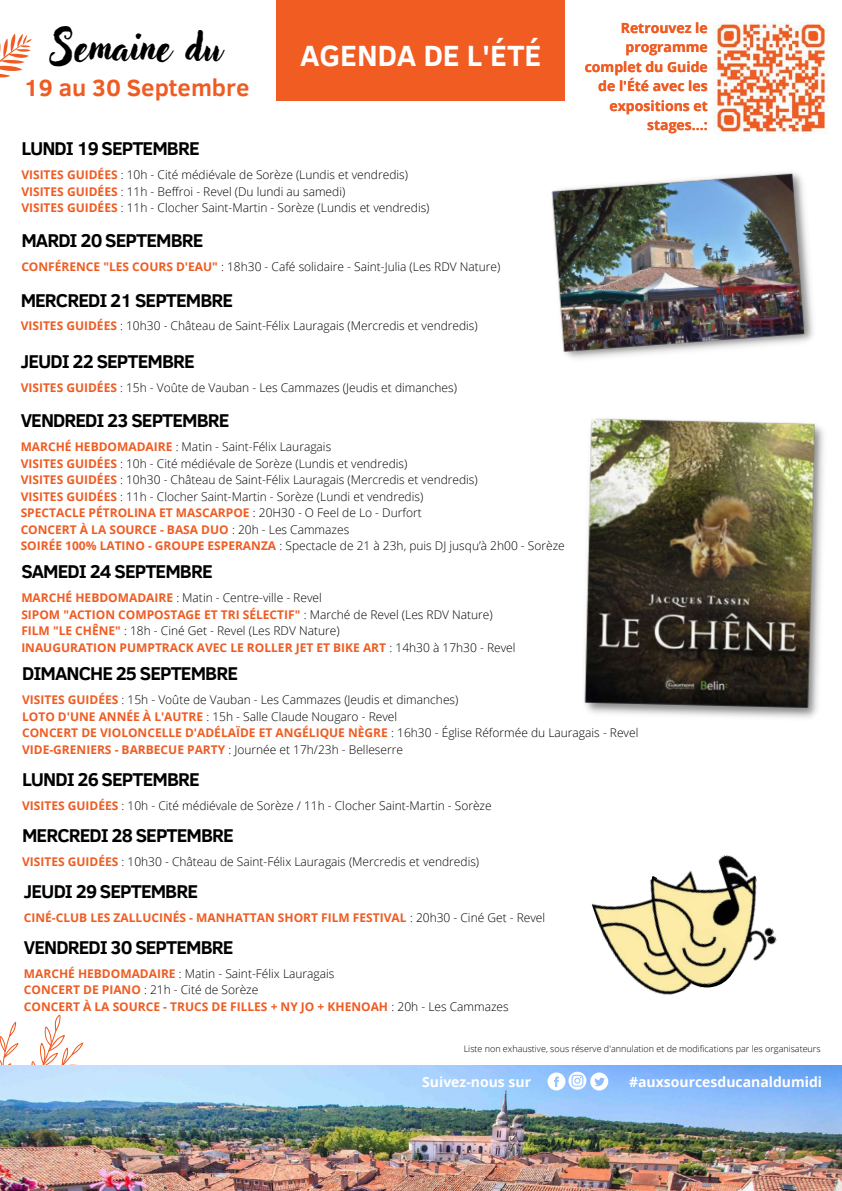
<style>
.page{position:relative;width:842px;height:1191px;background:#fff}
.page>*{position:absolute;margin:0;border:0;box-sizing:border-box;transform-origin:0 0}
.t1{font:40px "Adlery Pro";color:#000}
.t2{font:700 30px "Clear Sans";color:#fff}
.t3{font:700 24px "Clear Sans";color:#ef5c23}
.t4{font:700 19px "Clear Sans";letter-spacing:-.045em;color:#000}
.t5{font:700 14px/19.5px "Open Sans";color:#ef5c23;text-align:right}
.t6{font:700 14px "Open Sans";color:#fff}
.t7{font:300 12px/16.5px "Open Sans";color:#000}
.t8{font:700 12px/16.5px "Open Sans";color:#ef5c23}
.t9{font:300 9px "Open Sans";color:#000}
.s1{font-weight:700;color:#ef5c23}
.s2{font-weight:300;color:#000}
</style>
<div class="page">
<div style="left:276px;top:0;width:289px;height:101px;background:#f15c22"></div>
<svg style="left:0;top:33px;width:32px;height:45px"></svg>
<svg style="left:0;top:1014px;width:84px;height:51px"></svg>
<img style="left:0;top:1065px;width:842px;height:125px">
<svg style="left:547px;top:1071px;width:61px;height:19px"></svg>
<img style="left:714px;top:22px;width:114px;height:111px">
<img style="left:584px;top:418px;width:240px;height:300px">
<img style="left:591px;top:854px;width:186px;height:141px">
<img style="left:551px;top:172px;width:262px;height:187px">
<h1 class="t1" style="left:51px;top:28px;width:173px">Semaine du</h1>
<h2 class="t2" style="left:300px;top:33px;width:243px">AGENDA DE L'ÉTÉ</h2>
<h3 class="t3" style="left:24px;top:70px;width:227px">19 au 30 Septembre</h3>
<h3 class="t4" style="left:21px;top:135px;width:180px">LUNDI 19 SEPTEMBRE</h3>
<p class="t7" style="left:21px;top:166px;width:410px"><span class="s1">VISITES GUIDÉES</span> : 10h - Cité médiévale de Sorèze (Lundis et vendredis)<br><span class="s1">VISITES GUIDÉES</span> : 11h - Beffroi - Revel (Du lundi au samedi)<br><span class="s1">VISITES GUIDÉES</span> : 11h - Clocher Saint-Martin - Sorèze (Lundis et vendredis)</p>
<h3 class="t4" style="left:21px;top:227px;width:184px">MARDI 20 SEPTEMBRE</h3>
<p class="t7" style="left:21px;top:258px;width:481px"><span class="s1">CONFÉRENCE "LES COURS D'EAU"</span> : 18h30 - Café solidaire - Saint-Julia (Les RDV Nature)</p>
<h3 class="t4" style="left:21px;top:286px;width:214px">MERCREDI 21 SEPTEMBRE</h3>
<p class="t7" style="left:21px;top:317px;width:459px"><span class="s1">VISITES GUIDÉES</span> : 10h30 - Château de Saint-Félix Lauragais (Mercredis et vendredis)</p>
<h3 class="t4" style="left:21px;top:348px;width:176px">JEUDI 22 SEPTEMBRE</h3>
<p class="t7" style="left:21px;top:379px;width:438px"><span class="s1">VISITES GUIDÉES</span> : 15h - Voûte de Vauban - Les Cammazes (Jeudis et dimanches)</p>
<h3 class="t4" style="left:21px;top:407px;width:210px">VENDREDI 23 SEPTEMBRE</h3>
<p class="t7" style="left:21px;top:438px;width:546px"><span class="s1">MARCHÉ HEBDOMADAIRE</span> : Matin - Saint-Félix Lauragais<br><span class="s1">VISITES GUIDÉES</span> : 10h - Cité médiévale de Sorèze (Lundis et vendredis)<br><span class="s1">VISITES GUIDÉES</span> : 10h30 - Château de Saint-Félix Lauragais (Mercredis et vendredis)<br><span class="s1">VISITES GUIDÉES</span> : 11h - Clocher Saint-Martin - Sorèze (Lundi et vendredis)<br><span class="s1">SPECTACLE PÉTROLINA ET MASCARPOE</span> : 20H30 - O Feel de Lo - Durfort<br><span class="s1">CONCERT À LA SOURCE - BASA DUO</span> : 20h - Les Cammazes<br><span class="s1">SOIRÉE 100% LATINO - GROUPE ESPERANZA</span> : Spectacle de 21 à 23h, puis DJ jusqu’à 2h00 - Sorèze</p>
<h3 class="t4" style="left:21px;top:558px;width:193px">SAMEDI 24 SEPTEMBRE</h3>
<p class="t8" style="left:21px;top:589px;width:496px">MARCHÉ HEBDOMADAIRE <span class="s2">: Matin - Centre-ville - Revel<br></span>SIPOM "ACTION COMPOSTAGE ET TRI SÉLECTIF" <span class="s2">: Marché de Revel (Les RDV Nature)<br></span>FILM "LE CHÊNE" <span class="s2">: 18h - Ciné Get - Revel (Les RDV Nature)<br></span>INAUGURATION PUMPTRACK AVEC LE ROLLER JET ET BIKE ART <span class="s2">: 14h30 à 17h30 - Revel</span></p>
<p class="t5" style="left:585px;top:18px;width:125px">Retrouvez le programme complet du Guide de l'Été avec les expositions et stages...:</p>
<h3 class="t4" style="left:22px;top:659px;width:217px">DIMANCHE 25 SEPTEMBRE</h3>
<p class="t7" style="left:22px;top:691px;width:618px"><span class="s1">VISITES GUIDÉES</span> : 15h - Voûte de Vauban - Les Cammazes (Jeudis et dimanches)<br><span class="s1">LOTO D'UNE ANNÉE À L'AUTRE</span> : 15h - Salle Claude Nougaro - Revel<br><span class="s1">CONCERT DE VIOLONCELLE D'ADÉLAÏDE ET ANGÉLIQUE NÈGRE</span> : 16h30 - Église Réformée du Lauragais - Revel <span class="s1">VIDE-GRENIERS - BARBECUE PARTY</span> : Journée et 17h/23h - Belleserre</p>
<h3 class="t4" style="left:22px;top:765px;width:179px">LUNDI 26 SEPTEMBRE</h3>
<p class="t7" style="left:22px;top:796px;width:471px"><span class="s1">VISITES GUIDÉES</span> : 10h - Cité médiévale de Sorèze / 11h - Clocher Saint-Martin - Sorèze</p>
<h3 class="t4" style="left:22px;top:821px;width:213px">MERCREDI 28 SEPTEMBRE</h3>
<p class="t7" style="left:22px;top:852px;width:459px"><span class="s1">VISITES GUIDÉES</span> : 10h30 - Château de Saint-Félix Lauragais (Mercredis et vendredis)</p>
<h3 class="t4" style="left:24px;top:877px;width:176px">JEUDI 29 SEPTEMBRE</h3>
<p class="t8" style="left:24px;top:908px;width:523px">CINÉ-CLUB LES ZALLUCINÉS - MANHATTAN SHORT FILM FESTIVAL <span class="s2">: 20h30 - Ciné Get - Revel</span></p>
<h3 class="t4" style="left:24px;top:933px;width:211px">VENDREDI 30 SEPTEMBRE</h3>
<p class="t8" style="left:24px;top:964px;width:486px">MARCHÉ HEBDOMADAIRE <span class="s2">: Matin - Saint-Félix Lauragais<br></span>CONCERT DE PIANO <span class="s2">: 21h - Cité de Sorèze<br></span>CONCERT À LA SOURCE - TRUCS DE FILLES + NY JO + KHENOAH <span class="s2">: 20h - Les Cammazes</span></p>
<p class="t9" style="left:464px;top:1042px;width:358px">Liste non exhaustive, sous réserve d'annulation et de modifications par les organisateurs</p>
<p class="t6" style="left:422px;top:1071px;width:110px">Suivez-nous sur</p>
<p class="t6" style="left:629px;top:1071px;width:195px">#auxsourcesducanaldumidi</p>
</div>
